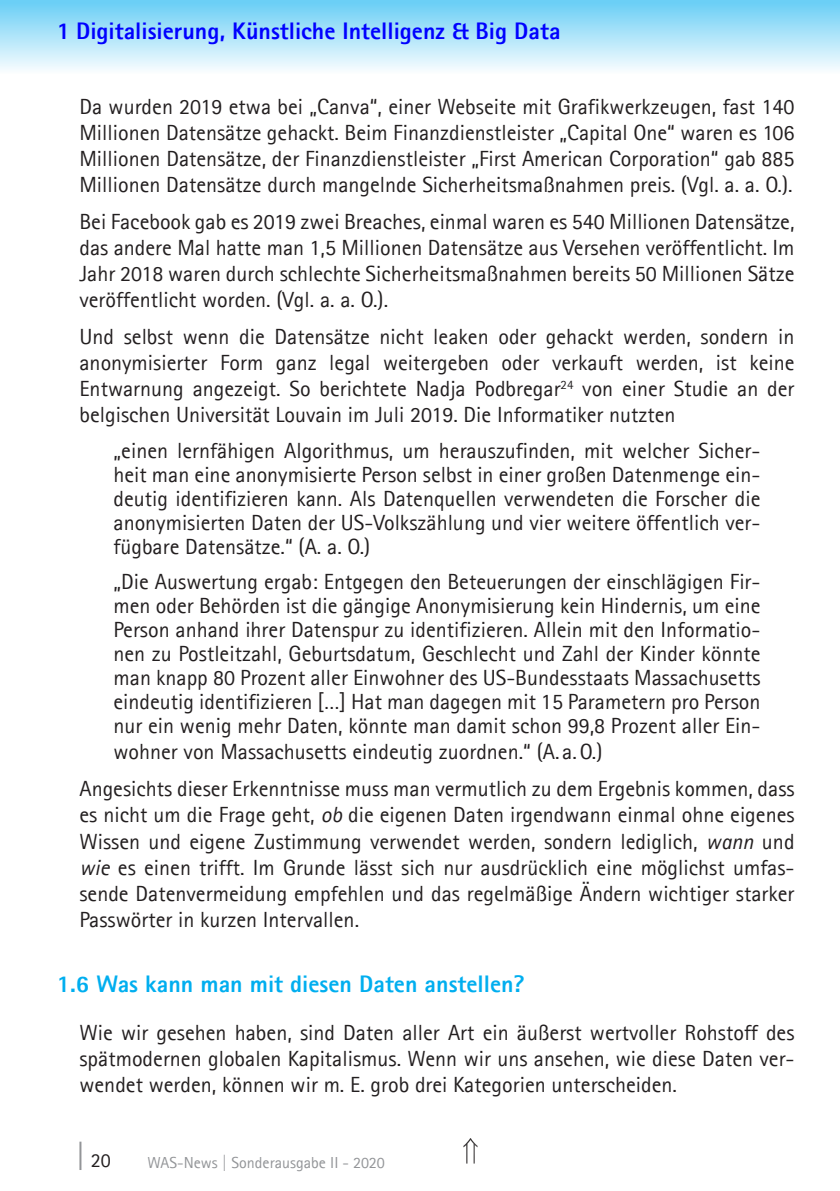
<style>
.page{position:relative;width:840px;height:1191px;background:#fff}
.page>*{position:absolute;margin:0;border:0;box-sizing:border-box;transform-origin:0 0}
.Heading_1{font:800 24px "Agfa Rotis Sans Serif";color:#00f}
.Heading_2{font:800 24px "Agfa Rotis Sans Serif";color:#00aeef}
.Zitat2{font:22px/26px "Agfa Rotis Sans Serif";color:#231f20;text-align:justify}
.t1{font:20px "Agfa Rotis Sans Serif";color:#231f20}
.t2{font:16px "Agfa Rotis Sans Serif";color:#939598}
.s1{font-style:italic}
</style>
<div class="page">
<hr style="left:79px;top:1141px;width:2px;height:29px;background:#939598">
<div style="left:0;top:0;width:839px;height:74px;background:linear-gradient(to bottom,#66cdf5,#fafdfe)"></div>
<p class="Heading_1" style="left:57px;top:16px;width:505px">1 Digitalisierung, Künstliche Intelligenz &amp; Big Data</p>
<p class="Zitat2" style="left:79px;top:93px;width:716px">Da wurden 2019 etwa bei „Canva“, einer Webseite mit Grafikwerkzeugen, fast 140<br>Millionen Datensätze gehackt. Beim Finanzdienstleister „Capital One“ waren es 106<br>Millionen Datensätze, der Finanzdienstleister „First American Corporation“ gab 885<br>Millionen Datensätze durch mangelnde Sicherheitsmaßnahmen preis. (Vgl. a. a. O.).</p>
<p class="Zitat2" style="left:79px;top:208px;width:716px">Bei Facebook gab es 2019 zwei Breaches, einmal waren es 540 Millionen Datensätze, das andere Mal hatte man 1,5 Millionen Datensätze aus Versehen veröffentlicht. Im Jahr 2018 waren durch schlechte Sicherheitsmaßnahmen bereits 50 Millionen Sätze veröffentlicht worden. (Vgl. a. a. O.).</p>
<p class="Zitat2" style="left:79px;top:324px;width:716px">Und selbst wenn die Datensätze nicht leaken oder gehackt werden, sondern in anonymisierter Form ganz legal weitergeben oder verkauft werden, ist keine Entwarnung angezeigt. So berichtete Nadja Podbregar<sup>24</sup> von einer Studie an der belgischen Universität Louvain im Juli 2019. Die Informatiker nutzten</p>
<p class="Zitat2" style="left:113px;top:438px;width:648px;line-height:24px">„einen lernfähigen Algorithmus, um herauszufinden, mit welcher Sicher&shy;heit man eine anonymisierte Person selbst in einer großen Datenmenge ein&shy;deutig identifizieren kann. Als Datenquellen verwendeten die Forscher die anonymisierten Daten der US-Volkszählung und vier weitere öffentlich ver&shy;fügbare Datensätze.“ (A. a. O.)</p>
<p class="Zitat2" style="left:113px;top:569px;width:648px;line-height:24px">„Die Auswertung ergab: Entgegen den Beteuerungen der einschlägigen Fir&shy;men oder Behörden ist die gängige Anonymisierung kein Hindernis, um eine Person anhand ihrer Datenspur zu identifizieren. Allein mit den Informatio&shy;nen zu Postleitzahl, Geburtsdatum, Geschlecht und Zahl der Kinder könnte man knapp 80 Prozent aller Einwohner des US-Bundesstaats Massachusetts eindeutig identifizieren […] Hat man dagegen mit 15 Parametern pro Person nur ein wenig mehr Daten, könnte man damit schon 99,8 Prozent aller Ein-</p>
<p class="Zitat2" style="left:113px;top:738px;width:490px">wohner von Massachusetts eindeutig zuordnen.“ (A. a.O.)</p>
<p class="Zitat2" style="left:79px;top:776px;width:716px">Angesichts dieser Erkenntnisse muss man vermutlich zu dem Ergebnis kommen, dass es nicht um die Frage geht, <span class="s1">ob</span> die eigenen Daten irgendwann einmal ohne eigenes Wissen und eigene Zustimmung verwendet werden, sondern lediglich, <span class="s1">wann</span> und <span class="s1">wie</span> es einen trifft. Im Grunde lässt sich nur ausdrücklich eine möglichst umfas&shy;sende Datenvermeidung empfehlen und das regelmäßige Ändern wichtiger starker Passwörter in kurzen Intervallen.</p>
<p class="Heading_2" style="left:57px;top:968px;width:469px">1.6 Was kann man mit diesen Daten anstellen?</p>
<p class="Zitat2" style="left:79px;top:1019px;width:716px">Wie wir gesehen haben, sind Daten aller Art ein äußerst wertvoller Rohstoff des spätmodernen globalen Kapitalismus. Wenn wir uns ansehen, wie diese Daten ver&shy;wendet werden, können wir m. E. grob drei Kategorien unterscheiden.</p>
<p class="t1" style="left:91px;top:1148px;width:21px">20</p>
<p class="t2" style="left:147px;top:1153px;width:239px">WAS-News | Sonderausgabe II - 2020</p>
</div>
